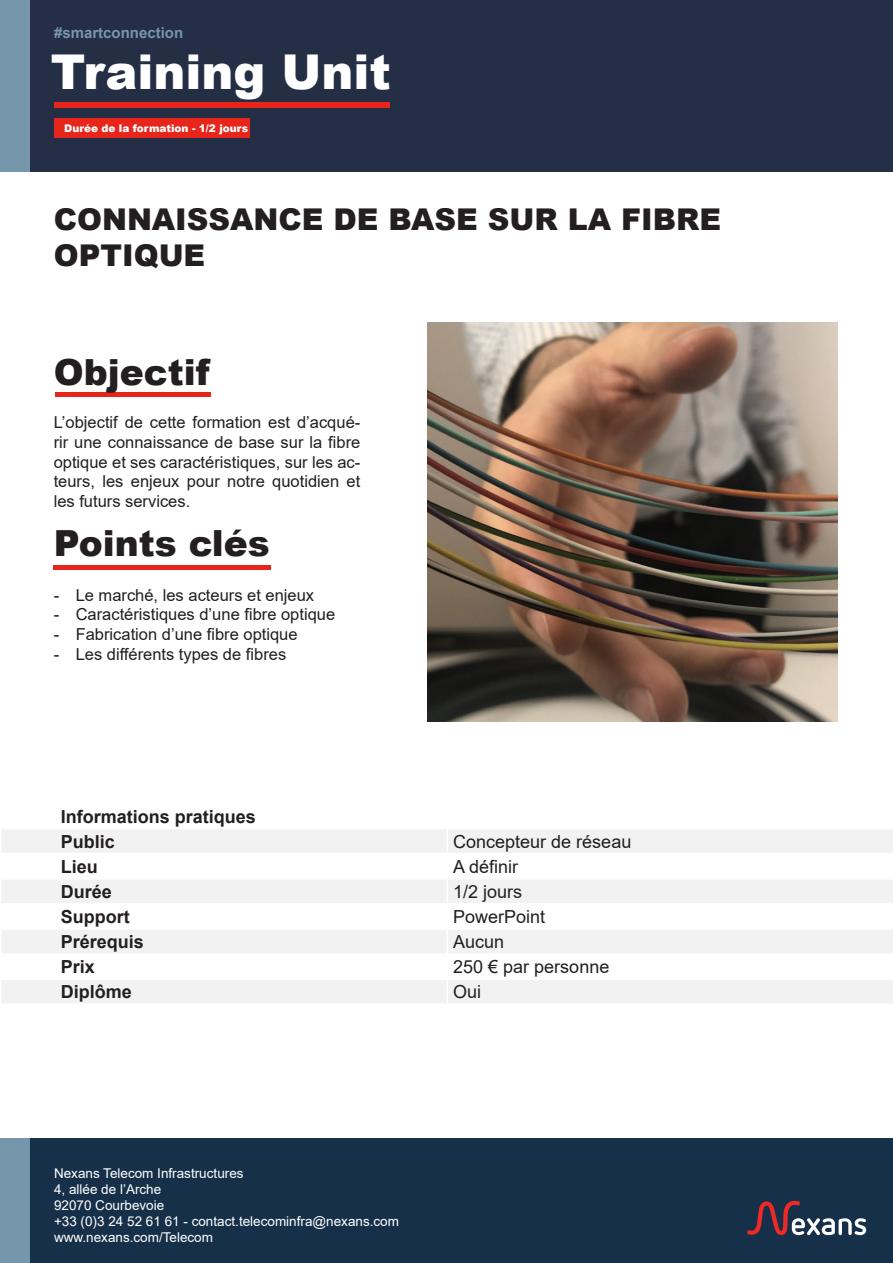
<style>
.page{position:relative;width:893px;height:1263px;background:#fff}
.page>*{position:absolute;margin:0;border:0;box-sizing:border-box;transform-origin:0 0}
.t1{font:900 48px "Arial";color:#fff}
.t2{font:900 36px "Arial";color:#231f20}
.t3{font:900 30px "Arial";color:#231f20}
.t4{font:18px "Arial";color:#231f20}
.t5{font:700 18px "Arial";color:#231f20}
.t6{font:16.5px/19.8px "Arial";color:#231f20;text-align:justify}
.t7{font:700 15px "Arial";color:#7596ab}
.t8{font:13.5px "Arial";color:#fff}
.t9{font:900 10.5px "Arial";color:#fff}
</style>
<div class="page">
<div style="left:30px;top:0;width:863px;height:171px;background:#242e45"></div>
<div style="left:0;top:0;width:30px;height:171px;background:#7596ab"></div>
<div style="left:0;top:1138px;width:893px;height:125px;background:#17304a"></div>
<div style="left:0;top:1139px;width:29px;height:124px;background:#7596ab"></div>
<svg style="left:747px;top:1201px;width:119px;height:35px"></svg>
<div style="left:54px;top:102px;width:335px;height:6px;background:#e7251a"></div>
<div style="left:54px;top:118px;width:196px;height:20px;background:#e7251a"></div>
<img style="left:428px;top:322px;width:410px;height:400px">
<hr style="left:56px;top:393px;width:155px;height:4px;background:#e7251a">
<div style="left:54px;top:565px;width:217px;height:5px;background:#e7251a"></div>
<svg style="left:2px;top:830px;width:891px;height:173px"></svg>
<p class="t7" style="left:54px;top:22px;width:131px">#smartconnection</p>
<p class="t1" style="left:51px;top:37px;width:342px">Training Unit</p>
<p class="t9" style="left:64px;top:121px;width:185px">Durée de la formation - 1/2 jours</p>
<p class="t3" style="left:54px;top:198px;width:669px">CONNAISSANCE DE BASE SUR LA FIBRE</p>
<p class="t3" style="left:54px;top:234px;width:153px">OPTIQUE</p>
<p class="t2" style="left:54px;top:346px;width:157px">Objectif</p>
<p class="t6" style="left:54px;top:412px;width:308px">L’objectif de cette formation est d’acqué&shy;rir une connaissance de base sur la fibre optique et ses caractéristiques, sur les ac&shy;teurs, les enjeux pour notre quotidien et les futurs services.</p>
<p class="t2" style="left:54px;top:517px;width:218px">Points clés</p>
<p class="t6" style="left:54px;top:585px;width:262px">- Le marché, les acteurs et enjeux</p>
<p class="t6" style="left:54px;top:604px;width:283px">- Caractéristiques d’une fibre optique</p>
<p class="t6" style="left:54px;top:624px;width:245px">- Fabrication d’une fibre optique</p>
<p class="t6" style="left:54px;top:644px;width:234px">- Les différents types de fibres</p>
<p class="t5" style="left:61px;top:803px;width:197px">Informations pratiques</p>
<p class="t5" style="left:61px;top:829px;width:56px">Public</p>
<p class="t4" style="left:453px;top:829px;width:180px">Concepteur de réseau</p>
<p class="t5" style="left:61px;top:854px;width:39px">Lieu</p>
<p class="t4" style="left:453px;top:854px;width:67px">A définir</p>
<p class="t5" style="left:61px;top:879px;width:53px">Durée</p>
<p class="t4" style="left:453px;top:879px;width:71px">1/2 jours</p>
<p class="t5" style="left:61px;top:904px;width:70px">Support</p>
<p class="t4" style="left:453px;top:904px;width:94px">PowerPoint</p>
<p class="t5" style="left:61px;top:929px;width:85px">Prérequis</p>
<p class="t4" style="left:453px;top:929px;width:53px">Aucun</p>
<p class="t5" style="left:61px;top:954px;width:36px">Prix</p>
<p class="t4" style="left:453px;top:954px;width:158px">250 € par personne</p>
<p class="t5" style="left:61px;top:979px;width:73px">Diplôme</p>
<p class="t4" style="left:453px;top:979px;width:30px">Oui</p>
<p class="t8" style="left:54px;top:1163px;width:191px">Nexans Telecom Infrastructures</p>
<p class="t8" style="left:54px;top:1180px;width:109px">4, allée de l’Arche</p>
<p class="t8" style="left:54px;top:1196px;width:112px">92070 Courbevoie</p>
<p class="t8" style="left:54px;top:1212px;width:346px">+33 (0)3 24 52 61 61 - contact.telecominfra@nexans.com</p>
<p class="t8" style="left:54px;top:1228px;width:161px">www.nexans.com/Telecom</p>
</div>
